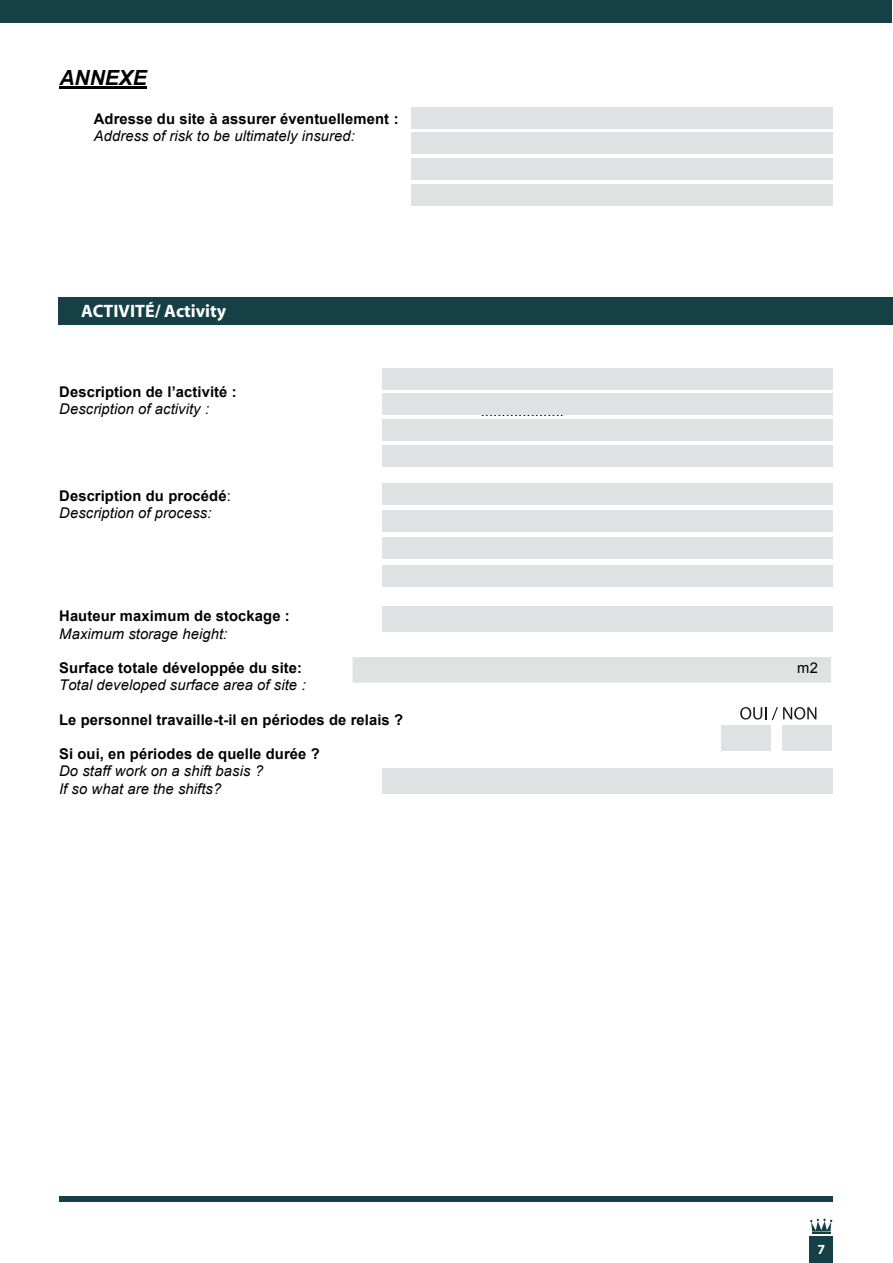
<style>
.page{position:relative;width:893px;height:1263px;background:#fff}
.page>*{position:absolute;margin:0;border:0;box-sizing:border-box;transform-origin:0 0}
.t1{font:italic 700 20.85px "Arial";letter-spacing:.005em;color:#000}
.t2{font:700 18px "Myriad";color:#fff}
.t3{font:italic 14.7px/17px "Arial";letter-spacing:.01em;color:#000}
.t4{font:700 14.7px "Arial";letter-spacing:.01em;color:#000}
.t5{font:14.7px "Arial";color:#000}
.t6{font:700 13.95px "Myriad Pro";color:#fff}
.s1{font-weight:700;font-style:normal}
.s2{font-style:normal}
</style>
<div class="page">
<hr style="left:59px;top:87px;width:88px;height:2px;background:#000">
<div style="left:59px;top:297px;width:834px;height:27px;background:#154045"></div>
<div style="left:383px;top:768px;width:450px;height:26px;background:#e0e1e2"></div>
<div style="left:383px;top:606px;width:450px;height:26px;background:#e0e1e2"></div>
<div style="left:383px;top:565px;width:450px;height:21px;background:#e0e1e2"></div>
<div style="left:383px;top:537px;width:450px;height:22px;background:#e0e1e2"></div>
<div style="left:383px;top:510px;width:450px;height:22px;background:#e0e1e2"></div>
<div style="left:383px;top:483px;width:450px;height:22px;background:#e0e1e2"></div>
<div style="left:383px;top:445px;width:450px;height:22px;background:#e0e1e2"></div>
<div style="left:383px;top:419px;width:450px;height:22px;background:#e0e1e2"></div>
<div style="left:383px;top:393px;width:450px;height:22px;background:#e0e1e2"></div>
<div style="left:383px;top:368px;width:450px;height:21px;background:#e0e1e2"></div>
<div style="left:411px;top:184px;width:422px;height:22px;background:#e0e1e2"></div>
<div style="left:411px;top:158px;width:422px;height:22px;background:#e0e1e2"></div>
<div style="left:411px;top:132px;width:422px;height:22px;background:#e0e1e2"></div>
<div style="left:411px;top:106px;width:422px;height:22px;background:#e0e1e2"></div>
<div style="left:352px;top:657px;width:479px;height:26px;background:#e0e1e2"></div>
<div style="left:721px;top:725px;width:49px;height:26px;background:#e0e1e2"></div>
<div style="left:782px;top:725px;width:50px;height:26px;background:#e0e1e2"></div>
<svg style="left:740px;top:707px;width:26px;height:12px"></svg>
<svg style="left:772px;top:707px;width:44px;height:13px"></svg>
<div style="left:0;top:0;width:891px;height:22px;background:#154045"></div>
<div style="left:59px;top:1196px;width:774px;height:5px;background:#154045"></div>
<div style="left:809px;top:1236px;width:24px;height:27px;background:#154045"></div>
<svg style="left:810px;top:1219px;width:22px;height:15px"></svg>
<h1 class="t1" style="left:59px;top:64px;width:89px">ANNEXE</h1>
<p class="t4" style="left:94px;top:109px;width:307px">Adresse du site à assurer éventuellement :</p>
<p class="t3" style="left:94px;top:127px;width:263px">Address of risk to be ultimately insured:</p>
<p class="t2" style="left:81px;top:302px;width:147px">ACTIVITÉ/ Activity</p>
<p class="t4" style="left:59px;top:382px;width:179px">Description de l’activité :</p>
<p class="t3" style="left:59px;top:401px;width:151px">Description of activity :</p>
<p class="t5" style="left:481px;top:401px;width:85px">....................</p>
<p class="t3" style="left:59px;top:487px;width:173px"><span class="s1">Description du procédé</span><span class="s2">:<br></span>Description of process:</p>
<p class="t4" style="left:59px;top:606px;width:232px">Hauteur maximum de stockage :</p>
<p class="t3" style="left:59px;top:625px;width:170px">Maximum storage height:</p>
<p class="t4" style="left:59px;top:658px;width:245px">Surface totale développée du site:</p>
<p class="t3" style="left:59px;top:677px;width:248px">Total developed surface area of site :</p>
<p class="t4" style="left:59px;top:710px;width:346px">Le personnel travaille-t-il en périodes de relais ?</p>
<p class="t4" style="left:59px;top:744px;width:262px">Si oui, en périodes de quelle durée ?</p>
<p class="t3" style="left:59px;top:763px;width:206px">Do staff work on a shift basis ?<br>If so what are the shifts?</p>
<p class="t5" style="left:797px;top:658px;width:22px">m2</p>
<p class="t6" style="left:817px;top:1240px;width:9px">7</p>
</div>
